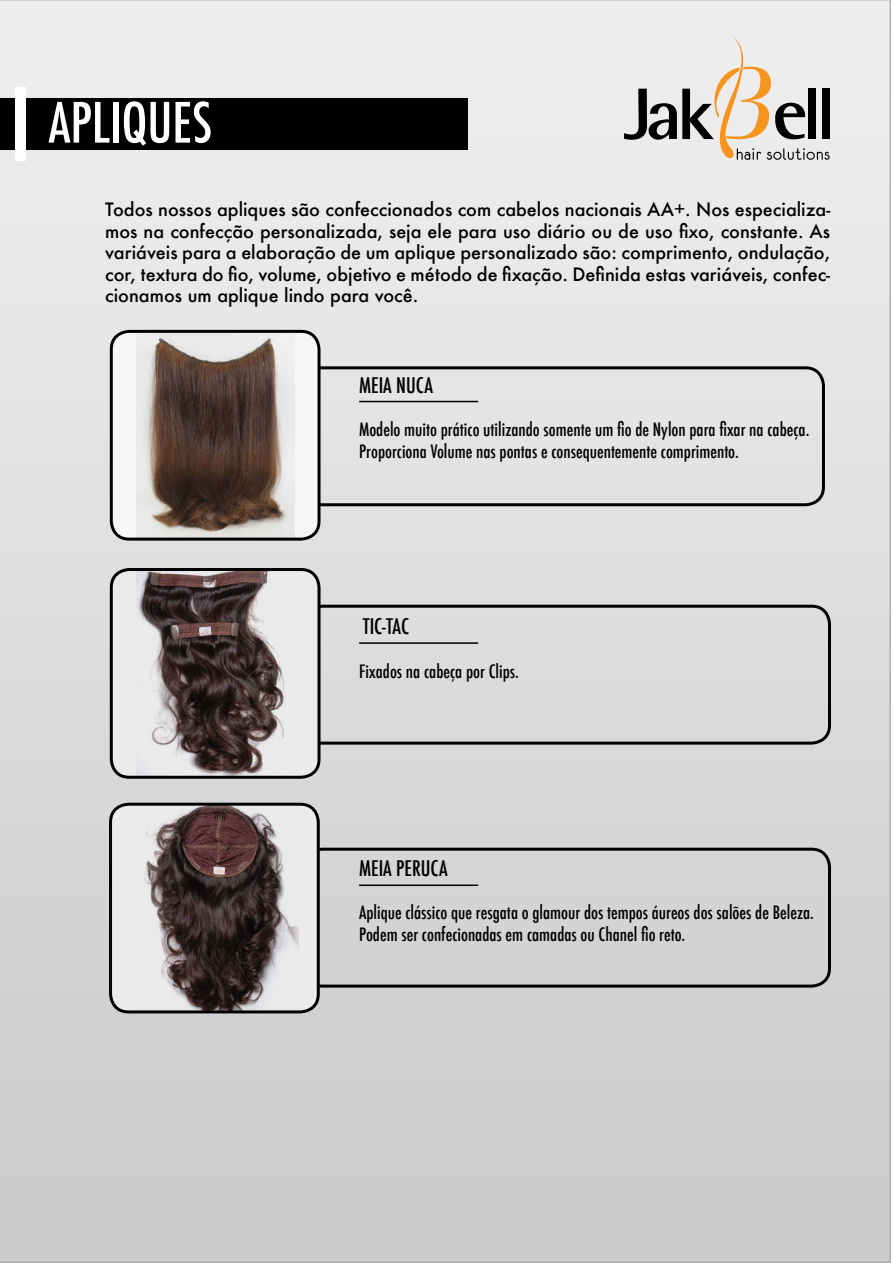
<style>
.page{position:relative;width:893px;height:1263px;background:#fff}
.page>*{position:absolute;margin:0;border:0;box-sizing:border-box;transform-origin:0 0}
.t1{font:500 condensed 54px "Futura";color:#fff}
.t2{font:500 condensed 21px "Futura";color:#000}
.t3{font:500 18px/21.6px "Futura";color:#000;text-align:justify}
.t4{font:500 condensed 18px/21.6px "Futura";color:#000}
</style>
<div class="page">
<img style="left:0;top:0;width:891px;height:1263px">
<div style="left:297px;top:366px;width:528px;height:140px;border:3px solid #000;border-radius:18px"></div>
<div style="left:303px;top:605px;width:528px;height:140px;border:3px solid #000;border-radius:18px"></div>
<div style="left:303px;top:848px;width:528px;height:139px;border:3px solid #000;border-radius:18px"></div>
<div style="left:0;top:98px;width:468px;height:51px;background:#000"></div>
<div style="left:15px;top:87px;width:11px;height:73px;background:#fff"></div>
<div style="left:111px;top:569px;width:208px;height:208px;background:#ebebeb;border-radius:18px"></div>
<img style="left:137px;top:572px;width:147px;height:203px">
<div style="left:110px;top:568px;width:210px;height:211px;border:3px solid #000;border-radius:18px"></div>
<div style="left:111px;top:804px;width:207px;height:208px;background:#ebebeb;border-radius:18px"></div>
<img style="left:144px;top:807px;width:155px;height:202px">
<div style="left:109px;top:803px;width:211px;height:210px;border:3px solid #000;border-radius:18px"></div>
<hr style="left:359px;top:642px;width:119px;height:2px;background:#000">
<hr style="left:359px;top:401px;width:119px;height:1px;background:#000">
<hr style="left:359px;top:884px;width:119px;height:2px;background:#000">
<svg style="left:624px;top:36px;width:206px;height:128px;background:#cec9c2"></svg>
<div style="left:111px;top:331px;width:208px;height:208px;background:#f6f6f6;border-radius:18px"></div>
<img style="left:136px;top:334px;width:158px;height:203px">
<div style="left:110px;top:330px;width:210px;height:211px;border:3px solid #000;border-radius:18px"></div>
<h1 class="t1" style="left:48px;top:88px;width:165px">APLIQUES</h1>
<p class="t3" style="left:105px;top:198px;width:726px">Todos nossos apliques são confeccionados com cabelos nacionais AA+. Nos especializa&shy;mos na confecção personalizada, seja ele para uso diário ou de uso fixo, constante. As variáveis para a elaboração de um aplique personalizado são: comprimento, ondulação, cor, textura do fio, volume, objetivo e método de fixação. Definida estas variáveis, confec&shy;cionamos um aplique lindo para você.</p>
<p class="t2" style="left:359px;top:372px;width:75px">Meia Nuca</p>
<p class="t4" style="left:359px;top:419px;width:452px">Modelo muito prático utilizando somente um fio de Nylon para fixar na cabeça.<br>Proporciona Volume nas pontas e consequentemente comprimento.</p>
<p class="t2" style="left:363px;top:613px;width:48px">Tic-Tac</p>
<p class="t4" style="left:359px;top:660px;width:161px">Fixados na cabeça por Clips.</p>
<p class="t2" style="left:359px;top:854px;width:90px">MEIA PERUCA</p>
<p class="t4" style="left:359px;top:901px;width:456px">Aplique clássico que resgata o glamour dos tempos áureos dos salões de Beleza.<br>Podem ser confecionadas em camadas ou Chanel fio reto.</p>
</div>
